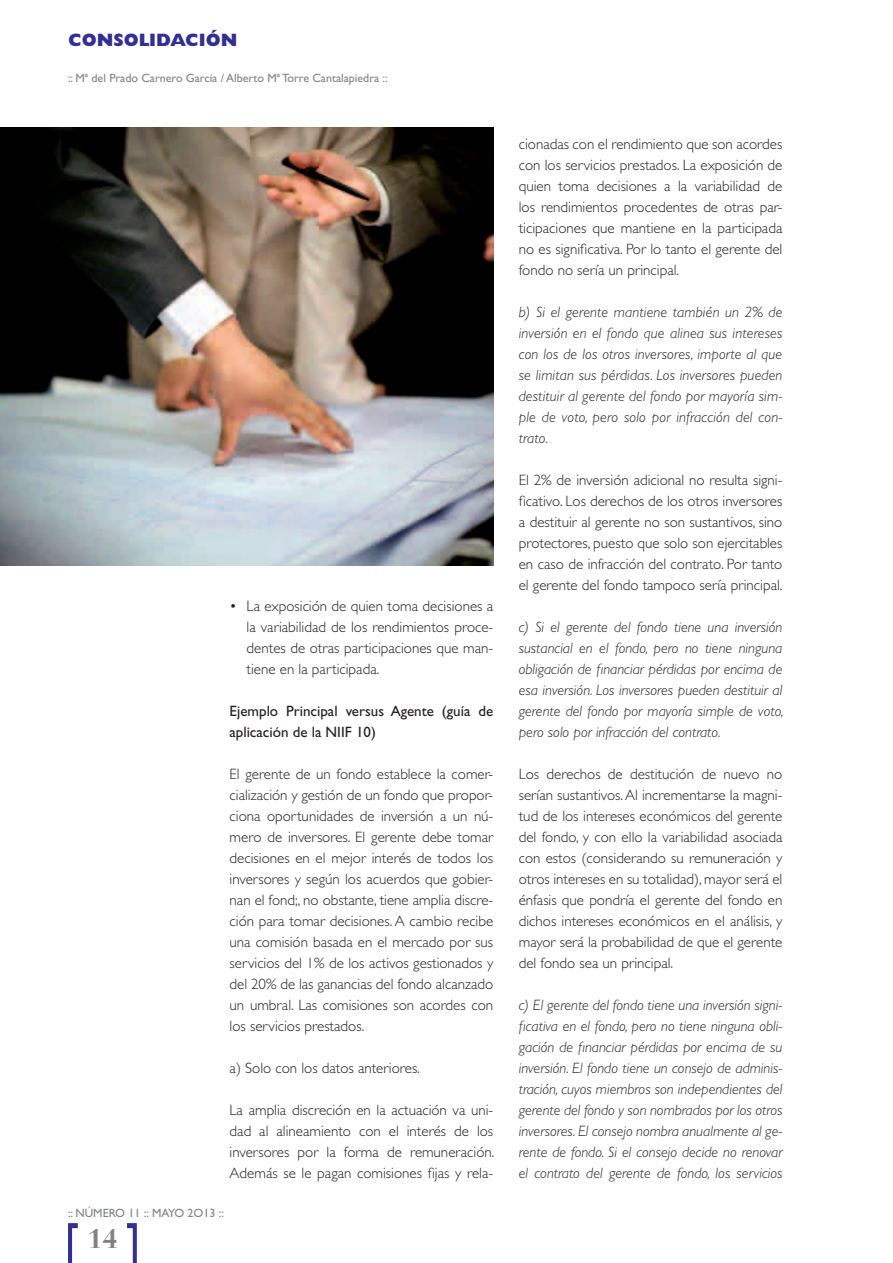
<style>
.page{position:relative;width:893px;height:1263px;background:#fff}
.page>*{position:absolute;margin:0;border:0;box-sizing:border-box;transform-origin:0 0}
.t1{font:700 27px "Bauer Bodoni Std";color:#808285}
.t2{font:800 18px "Gill Sans Std";color:#323092}
.t3{font:300 15px/21px "Gill Sans Std";color:#231f20;text-align:justify}
.t4{font:italic 300 15px/21px "Gill Sans Std";color:#231f20;text-align:justify}
.t5{font:15px/21px "Gill Sans Std";color:#231f20}
.t6{font:12px "Gill Sans Std";color:#808285}
</style>
<div class="page">
<svg style="left:68px;top:1223px;width:10px;height:40px"></svg>
<svg style="left:127px;top:1223px;width:10px;height:40px"></svg>
<img style="left:0;top:128px;width:493px;height:438px">
<p class="t2" style="left:68px;top:30px;width:171px">CONSOLIDACIÓN</p>
<p class="t6" style="left:68px;top:71px;width:321px">:: Mª del Prado Carnero García / Alberto Mª Torre Cantalapiedra ::</p>
<p class="t3" style="left:247px;top:595px;width:248px;text-indent:-17px">• La exposición de quien toma decisiones a la variabilidad de los rendimientos proce&shy;dentes de otras participaciones que man&shy;tiene en la participada.</p>
<p class="t5" style="left:230px;top:700px;width:265px">Ejemplo Principal versus Agente (guía de aplicación de la NIIF 10)</p>
<p class="t3" style="left:230px;top:763px;width:265px">El gerente de un fondo establece la comer&shy;cialización y gestión de un fondo que propor&shy;ciona oportunidades de inversión a un nú&shy;mero de inversores. El gerente debe tomar decisiones en el mejor interés de todos los inversores y según los acuerdos que gobier&shy;nan el fond;, no obstante, tiene amplia discre&shy;ción para tomar decisiones. A cambio recibe una comisión basada en el mercado por sus servicios del 1% de los activos gestionados y del 20% de las ganancias del fondo alcanzado un umbral. Las comisiones son acordes con los servicios prestados.</p>
<p class="t3" style="left:230px;top:1057px;width:192px">a) Solo con los datos anteriores.</p>
<p class="t3" style="left:230px;top:1099px;width:266px">La amplia discreción en la actuación va uni&shy;dad al alineamiento con el interés de los inversores por la forma de remuneración.<br>Además se le pagan comisiones fijas y rela-</p>
<p class="t6" style="left:68px;top:1206px;width:158px">:: número 11 :: Mayo 2O13 ::</p>
<h1 class="t1" style="left:87px;top:1222px;width:32px">14</h1>
<p class="t3" style="left:519px;top:133px;width:265px">cionadas con el rendimiento que son acordes con los servicios prestados. La exposición de quien toma decisiones a la variabilidad de los rendimientos procedentes de otras par&shy;ticipaciones que mantiene en la participada no es significativa. Por lo tanto el gerente del fondo no sería un principal.</p>
<p class="t4" style="left:519px;top:301px;width:265px">b) Si el gerente mantiene también un 2% de inversión en el fondo que alinea sus intereses con los de los otros inversores, importe al que se limitan sus pérdidas. Los inversores pueden destituir al gerente del fondo por mayoría sim&shy;ple de voto, pero solo por infracción del con&shy;trato.</p>
<p class="t3" style="left:519px;top:469px;width:265px">El 2% de inversión adicional no resulta signi&shy;ficativo. Los derechos de los otros inversores a destituir al gerente no son sustantivos, sino protectores, puesto que solo son ejercitables en caso de infracción del contrato. Por tanto el gerente del fondo tampoco sería principal.</p>
<p class="t4" style="left:519px;top:616px;width:266px">c) Si el gerente del fondo tiene una inversión sustancial en el fondo, pero no tiene ninguna obligación de financiar pérdidas por encima de esa inversión. Los inversores pueden destituir al gerente del fondo por mayoría simple de voto, pero solo por infracción del contrato.</p>
<p class="t3" style="left:519px;top:763px;width:265px">Los derechos de destitución de nuevo no serían sustantivos. Al incrementarse la magni&shy;tud de los intereses económicos del gerente del fondo, y con ello la variabilidad asociada con estos (considerando su remuneración y otros intereses en su totalidad), mayor será el énfasis que pondría el gerente del fondo en dichos intereses económicos en el análisis, y mayor será la probabilidad de que el gerente del fondo sea un principal.</p>
<p class="t4" style="left:519px;top:994px;width:265px">c) El gerente del fondo tiene una inversión signi&shy;ficativa en el fondo, pero no tiene ninguna obli&shy;gación de financiar pérdidas por encima de su inversión. El fondo tiene un consejo de adminis&shy;tración, cuyos miembros son independientes del gerente del fondo y son nombrados por los otros inversores. El consejo nombra anualmente al ge&shy;rente de fondo. Si el consejo decide no renovar el contrato del gerente de fondo, los servicios</p>
</div>
